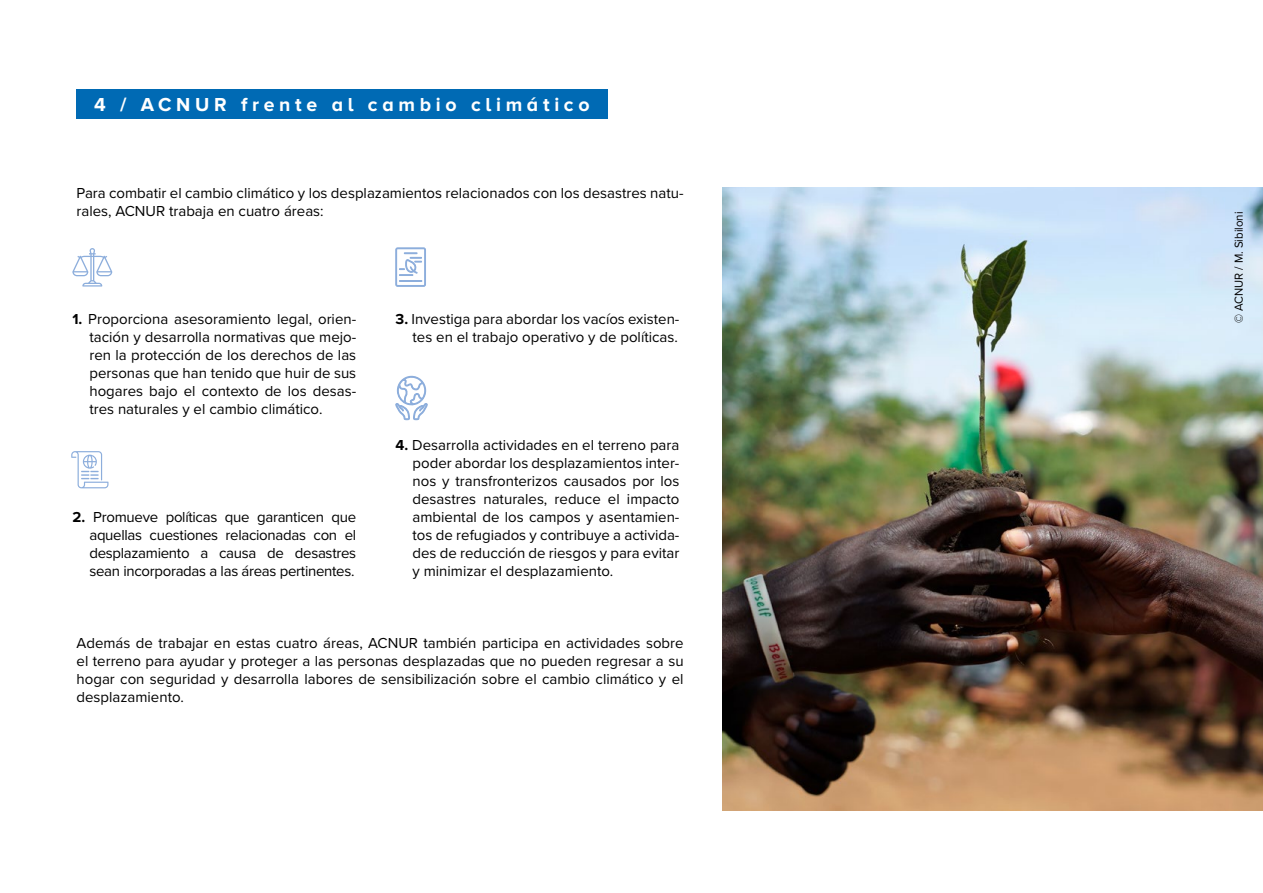
<style>
.page{position:relative;width:1263px;height:893px;background:#fff}
.page>*{position:absolute;margin:0;border:0;box-sizing:border-box;transform-origin:0 0}
.t1{font:700 19.5px "Proxima Nova A";letter-spacing:.24em;color:#fff}
.t2{font:15px/18px "Proxima Nova";color:#000;text-align:justify}
.t3{font:12px "Proxima Nova";color:#000;scale:.96 1}
.s1{font-weight:700}
</style>
<div class="page">
<div style="left:77px;top:89px;width:531px;height:30px;background:#006ab4"></div>
<img style="left:723px;top:187px;width:540px;height:623px">
<svg style="left:72px;top:248px;width:40px;height:39px"></svg>
<svg style="left:71px;top:451px;width:37px;height:37px"></svg>
<svg style="left:395px;top:247px;width:31px;height:40px"></svg>
<div style="left:399px;top:280px;width:23px;height:2px;border:1px solid #8daedc"></div>
<svg style="left:395px;top:376px;width:33px;height:44px"></svg>
<h1 class="t1" style="left:94px;top:93px;width:497px">4 / ACNUR frente al cambio climático</h1>
<p class="t2" style="left:77px;top:183px;width:609px">Para combatir el cambio climático y los desplazamientos relacionados con los desastres natu&shy;rales, ACNUR trabaja en cuatro áreas:</p>
<p class="t2" style="left:89px;top:309px;width:268px;text-indent:-17px"><span class="s1">1.</span> Proporciona asesoramiento legal, orien&shy;tación y desarrolla normativas que mejo&shy;ren la protección de los derechos de las personas que han tenido que huir de sus hogares bajo el contexto de los desas&shy;tres naturales y el cambio climático.</p>
<p class="t2" style="left:89px;top:507px;width:268px;text-indent:-17px"><span class="s1">2.</span> Promueve políticas que garanticen que aquellas cuestiones relacionadas con el desplazamiento a causa de desastres sean incorporadas a las áreas pertinentes.</p>
<p class="t2" style="left:396px;top:309px;width:285px;text-align:right"><span class="s1">3.</span> Investiga para abordar los vacíos existen&shy;tes en el trabajo operativo y de políticas.</p>
<p class="t2" style="left:413px;top:435px;width:268px;text-indent:-17px"><span class="s1">4.</span> Desarrolla actividades en el terreno para poder abordar los desplazamientos inter&shy;nos y transfronterizos causados por los desastres naturales, reduce el impacto ambiental de los campos y asentamien&shy;tos de refugiados y contribuye a activida&shy;des de reducción de riesgos y para evitar y minimizar el desplazamiento.</p>
<p class="t2" style="left:77px;top:633px;width:609px">Además de trabajar en estas cuatro áreas, ACNUR también participa en actividades sobre el terreno para ayudar y proteger a las personas desplazadas que no pueden regresar a su hogar con seguridad y desarrolla labores de sensibilización sobre el cambio climático y el desplazamiento.</p>
<p class="t3" style="left:1230px;top:323px;width:117px;rotate:-90deg">© ACNUR / M. Sibiloni</p>
</div>
